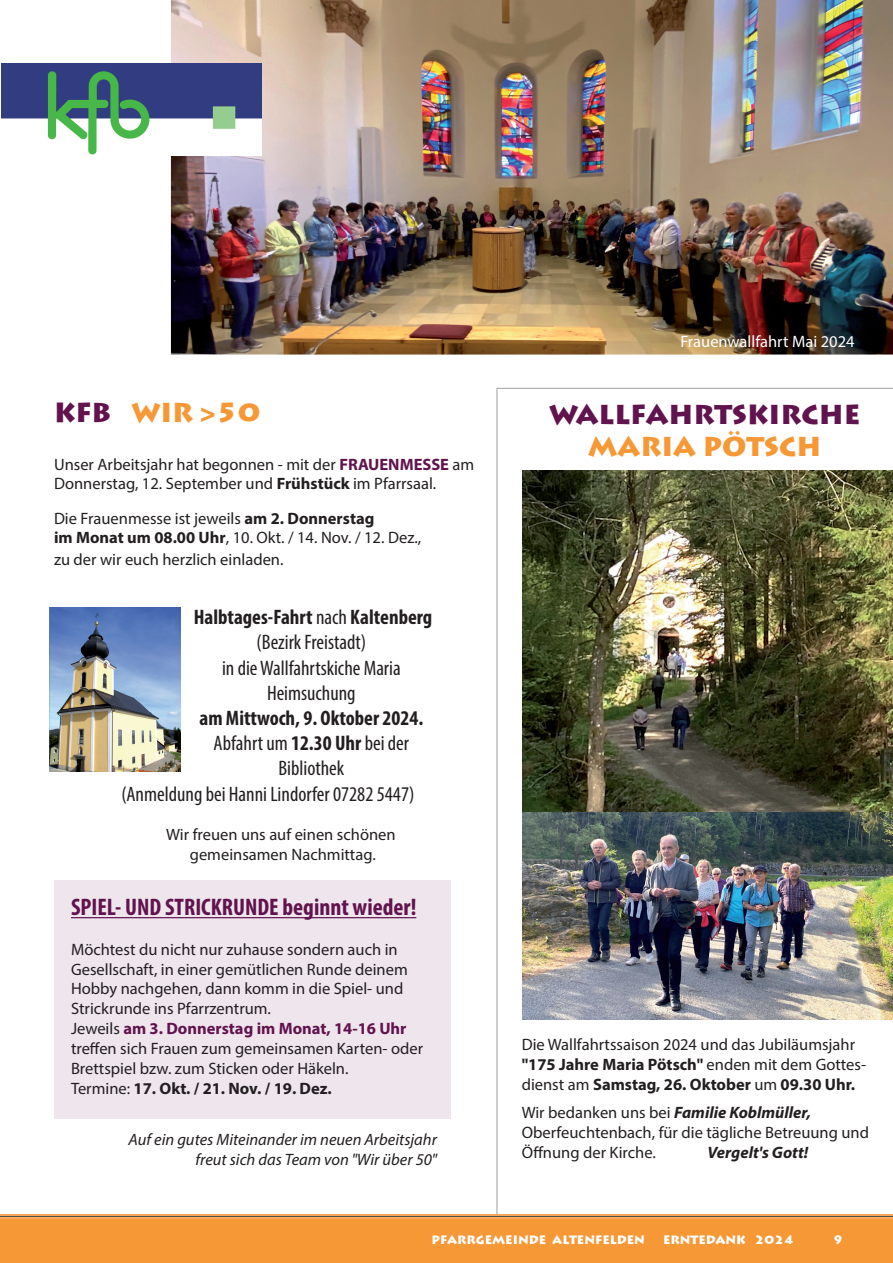
<style>
.page{position:relative;width:893px;height:1263px;background:#fff}
.page>*{position:absolute;margin:0;border:0;box-sizing:border-box;transform-origin:0 0}
.t1{font:900 27px "Lithos Pro";color:#f79837}
.t2{font:900 27px "Lithos Pro";color:#61134d}
.t3{font:700 condensed 24px "Myriad Pro";color:#61134d}
.t4{font:condensed 21px/25.2px "Myriad Pro";color:#231f20;text-align:center}
.t5{font:700 condensed 21px "Myriad Pro";color:#231f20}
.t6{font:16.5px/19.8px "Myriad Pro";color:#231f20}
.t7{font:italic 16.5px/19.8px "Myriad Pro";color:#231f20;text-align:right}
.t8{font:16.5px "Myriad Pro";color:#fff}
.t9{font:italic 700 16.5px "Myriad Pro";color:#231f20}
.t10{font:900 12px "Lithos Pro";color:#fff}
.s1{color:#61134d}
.s2{font-weight:700;color:#61134d}
.s3{font-weight:700}
.s4{font-weight:700;font-style:italic}
</style>
<div class="page">
<svg style="left:0;top:1214px;width:893px;height:49px;background:#f3973a"></svg>
<img style="left:50px;top:608px;width:130px;height:163px">
<img style="left:171px;top:0;width:722px;height:355px">
<img style="left:1px;top:63px;width:260px;height:93px">
<div style="left:54px;top:880px;width:397px;height:238px;background:#eee5ed"></div>
<hr style="left:71px;top:917px;width:345px;height:1px;background:#61134d">
<hr style="left:496px;top:389px;width:1px;height:825px;background:#a8a9ad">
<img style="left:522px;top:811px;width:371px;height:209px">
<img style="left:522px;top:470px;width:371px;height:341px">
<hr style="left:496px;top:388px;width:397px;height:1px;background:#a8a9ad">
<h1 class="t1" style="left:54px;top:396px;width:208px"><span class="s1">KFB</span> WIR &gt;50</h1>
<p class="t6" style="left:54px;top:454px;width:422px">Unser Arbeitsjahr hat begonnen - mit der <span class="s2">FRAUENMESSE</span> am<br>Donnerstag, 12. September und <span class="s3">Frühstück</span> im Pfarrsaal.</p>
<p class="t6" style="left:54px;top:508px;width:369px">Die Frauenmesse ist jeweils <span class="s3">am 2. Donnerstag<br>im Monat um 08.00 Uhr</span>, 10. Okt. / 14. Nov. / 12. Dez.,</p>
<p class="t6" style="left:54px;top:549px;width:231px">zu der wir euch herzlich einladen.</p>
<p class="t4" style="left:194px;top:604px;width:240px"><span class="s3">Halbtages-Fahrt</span> nach <span class="s3">Kaltenberg </span>(Bezirk Freistadt)<br>in die Wallfahrtskiche Maria<br>Heimsuchung</p>
<p class="t5" style="left:199px;top:705px;width:225px">am Mittwoch, 9. Oktober 2024.</p>
<p class="t4" style="left:214px;top:730px;width:197px">Abfahrt um <span class="s3">12.30 Uhr</span> bei der</p>
<p class="t4" style="left:278px;top:756px;width:67px">Bibliothek</p>
<p class="t4" style="left:122px;top:781px;width:294px">(Anmeldung bei Hanni Lindorfer 07282 5447)</p>
<p class="t6" style="left:166px;top:824px;width:231px;text-align:center">Wir freuen uns auf einen schönen gemeinsamen Nachmittag.</p>
<h2 class="t3" style="left:71px;top:892px;width:347px">SPIEL- UND STRICKRUNDE beginnt wieder!</h2>
<p class="t6" style="left:71px;top:939px;width:354px">Möchtest du nicht nur zuhause sondern auch in Gesellschaft, in einer gemütlichen Runde deinem Hobby nachgehen, dann komm in die Spiel- und Strickrunde ins Pfarrzentrum.<br>Jeweils <span class="s2">am 3. Donnerstag im Monat, 14-16 Uhr </span>treffen sich Frauen zum gemeinsamen Karten- oder Brettspiel bzw. zum Sticken oder Häkeln.<br>Termine: <span class="s3">17. Okt. / 21. Nov. / 19. Dez.</span></p>
<p class="t7" style="left:129px;top:1129px;width:310px">Auf ein gutes Miteinander im neuen Arbeitsjahr freut sich das Team von "Wir über 50"</p>
<p class="t8" style="left:680px;top:331px;width:176px">Frauenwallfahrt Mai 2024</p>
<h1 class="t2" style="left:549px;top:398px;width:313px">WALLFAHRTSKIRCHE</h1>
<h1 class="t1" style="left:588px;top:430px;width:235px">MARIA PÖTSCH</h1>
<p class="t6" style="left:522px;top:1034px;width:346px">Die Wallfahrtssaison 2024 und das Jubiläumsjahr <span class="s3">"175 Jahre Maria Pötsch"</span> enden mit dem Gottes&shy;dienst am <span class="s3">Samstag, 26. Oktober</span> um <span class="s3">09.30 Uhr.</span></p>
<p class="t6" style="left:522px;top:1102px;width:349px">Wir bedanken uns bei <span class="s4">Familie Koblmüller,<br></span>Oberfeuchtenbach, für die tägliche Betreuung und<br>Öffnung der Kirche.</p>
<p class="t9" style="left:707px;top:1141px;width:102px">Vergelt's Gott!</p>
<p class="t10" style="left:432px;top:1232px;width:215px">PFARRGEMEINDE ALTENFELDEN</p>
<p class="t10" style="left:663px;top:1232px;width:132px">ERNTEDANK 2024</p>
<p class="t10" style="left:833px;top:1232px;width:11px">9</p>
</div>
